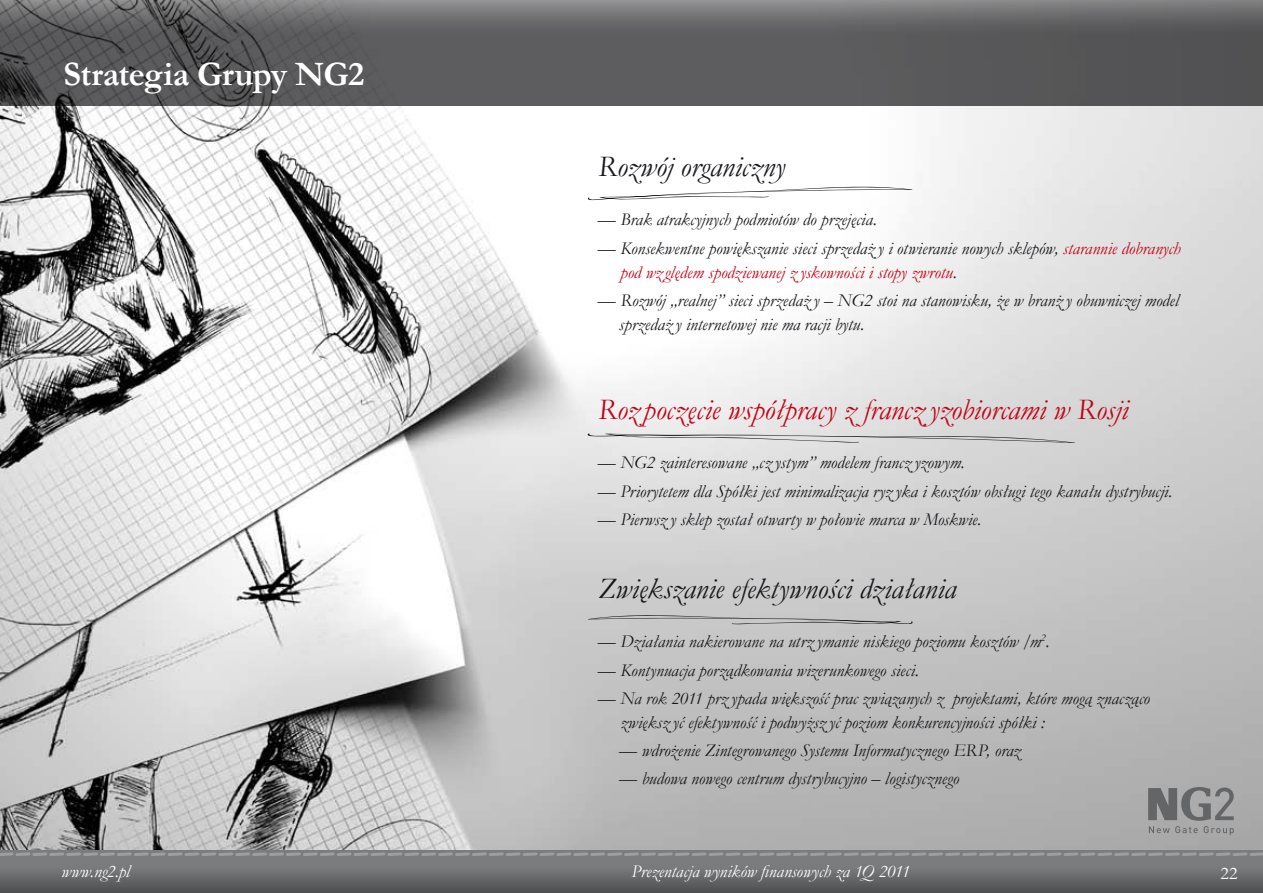
<style>
.page{position:relative;width:1263px;height:893px;background:#fff}
.page>*{position:absolute;margin:0;border:0;box-sizing:border-box;transform-origin:0 0}
.t1{font:700 34.5px "Garamond";letter-spacing:-.015em;color:#fff}
.t2{font:italic 30px "Garamond";color:#1a171c}
.t3{font:italic 30px "Garamond";color:#c00418}
.t4{font:italic 18px/24px "Garamond";color:#1a171c}
.t5{font:italic 18px "Garamond";letter-spacing:-.005em;color:#fff}
.t6{font:18px "Garamond";color:#fff}
.s1{color:#c00418}
</style>
<div class="page">
<img style="left:0;top:106px;width:1263px;height:744px">
<div style="left:0;top:850px;width:1263px;height:43px;background:#7b7c7e"></div>
<svg style="left:0;top:0;width:1263px;height:106px;background:#5f5f60"></svg>
<svg style="left:0;top:873px;width:1263px;height:20px;fill:#5e5f61"></svg>
<svg style="left:0;top:852px;width:1263px;height:4px"></svg>
<svg style="left:1148px;top:787px;width:86px;height:48px;background:#8d8d8e"></svg>
<svg style="left:588px;top:184px;width:325px;height:17px"></svg>
<svg style="left:587px;top:433px;width:489px;height:10px;background:#c8c8c8"></svg>
<svg style="left:587px;top:613px;width:326px;height:12px;background:#b7b6b7"></svg>
<h1 class="t1" style="left:63px;top:51px;width:302px">Strategia Grupy NG2</h1>
<h2 class="t2" style="left:598px;top:146px;width:189px">Rozwój organiczny</h2>
<p class="t4" style="left:598px;top:207px;width:281px">— Brak atrakcyjnych podmiotów do przejęcia.</p>
<p class="t4" style="left:620px;top:236px;width:562px;text-indent:-22px">— Konsekwentne powiększanie sieci sprzedaż y i otwieranie nowych sklepów, <span class="s1">starannie dobranych pod względem spodziewanej z yskowności i stopy zwrotu</span>.</p>
<p class="t4" style="left:619px;top:288px;width:561px;text-indent:-21px">— Rozwój „realnej” sieci sprzedaż y – NG2 stoi na stanowisku, że w branż y obuwniczej model sprzedaż y internetowej nie ma racji bytu.</p>
<h2 class="t3" style="left:598px;top:389px;width:532px">Roz poczęcie współpracy z francz yzobiorcami w Rosji</h2>
<p class="t4" style="left:598px;top:450px;width:368px">— NG2 zainteresowane „cz ystym” modelem francz yzowym.</p>
<p class="t4" style="left:598px;top:479px;width:576px">— Priorytetem dla Spółki jest minimalizacja ryz yka i kosztów obsługi tego kanału dystrybucji.</p>
<p class="t4" style="left:598px;top:507px;width:385px">— Pierwsz y sklep został otwarty w połowie marca w Moskwie.</p>
<h2 class="t2" style="left:598px;top:568px;width:360px">Zwiększanie efektywności działania</h2>
<p class="t4" style="left:598px;top:629px;width:453px">— Działania nakierowane na utrz ymanie niskiego poziomu kosztów /m<sup>2</sup>.</p>
<p class="t4" style="left:598px;top:657px;width:323px">— Kontynuacja porządkowania wizerunkowego sieci.</p>
<p class="t4" style="left:620px;top:686px;width:531px;text-indent:-22px">— Na rok 2011 prz ypada większość prac związanych z projektami, które mogą znacząco zwiększ yć efektywność i podwyższ yć poziom konkurencyjności spółki :</p>
<p class="t4" style="left:619px;top:738px;width:403px">— wdrożenie Zintegrowanego Systemu Informatycznego ERP, oraz</p>
<p class="t4" style="left:619px;top:766px;width:341px">— budowa nowego centrum dystrybucyjno – logistycznego</p>
<p class="t5" style="left:62px;top:859px;width:70px">www.ng2.pl</p>
<p class="t5" style="left:631px;top:859px;width:280px">Prezentacja wyników finansowych za 1Q 2011</p>
<p class="t6" style="left:1220px;top:861px;width:18px">22</p>
</div>
